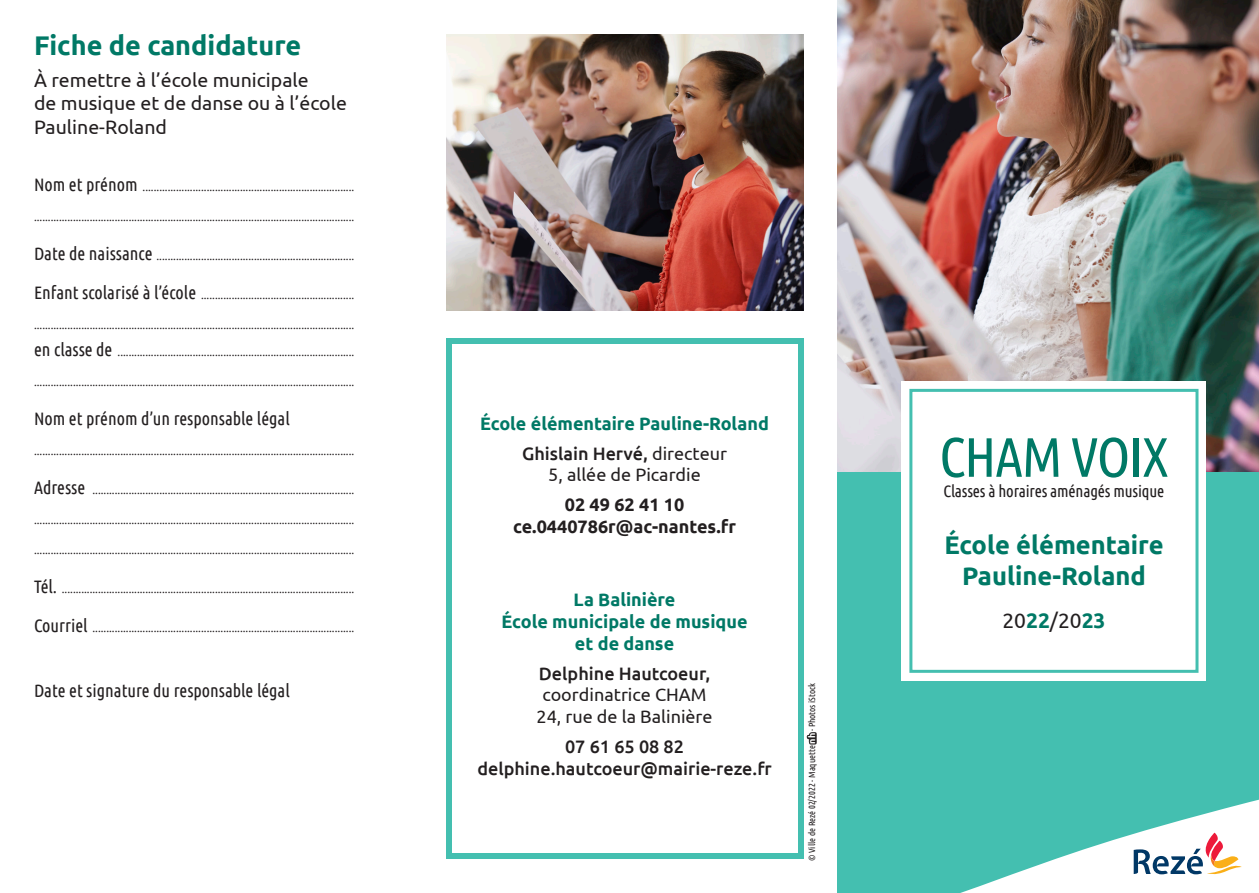
<style>
.page{position:relative;width:1259px;height:893px;background:#fff}
.page>*{position:absolute;margin:0;border:0;box-sizing:border-box;transform-origin:0 0}
.t1{font:55.5px "Ubuntu Condensed";letter-spacing:-.02em;color:#007966}
.t2{font:700 27px "Ubuntu";color:#007966}
.t3{font:700 25.5px "Ubuntu";color:#007966}
.t4{font:21px "Ubuntu";color:#231f20}
.t5{font:19.5px/23.4px "Ubuntu";color:#231f20}
.t6{font:500 18px "Ubuntu";color:#231f20}
.t7{font:700 18px/21.6px "Ubuntu";color:#007966;text-align:center}
.t8{font:18px "Ubuntu Condensed";color:#231f20}
.t9{font:18px "Ubuntu";color:#231f20}
.t10{font:700 18px "Ubuntu";color:#231f20}
.t11{font:16.5px "Ubuntu Condensed";letter-spacing:-.01em;color:#231f20}
.t12{font:12px "Ubuntu Condensed";color:#231f20}
.t13{font:9px "Ubuntu Condensed";color:#231f20}
.s1{font-size:18px}
.s2{font-weight:400}
.s3{font-family:"Ubuntu";font-weight:700}
.s4{font-weight:700;color:#007966}
</style>
<div class="page">
<div style="left:447px;top:338px;width:357px;height:521px;background:#44bfb0"></div>
<div style="left:452px;top:344px;width:346px;height:509px;background:#fff"></div>
<img style="left:447px;top:34px;width:357px;height:276px">
<img style="left:838px;top:0;width:421px;height:472px">
<div style="left:838px;top:472px;width:421px;height:421px;background:#44bfb0"></div>
<div style="left:901px;top:381px;width:305px;height:299px;background:#fff"></div>
<div style="left:909px;top:389px;width:289px;height:284px;background:#fff;border:3px solid #44bfb0"></div>
<svg style="left:960px;top:799px;width:299px;height:94px"></svg>
<p class="t2" style="left:34px;top:29px;width:269px">Fiche de candidature</p>
<p class="t5" style="left:34px;top:68px;width:314px">À remettre à l’école municipale<br>de musique et de danse ou à l’école<br>Pauline-Roland</p>
<p class="t12" style="left:34px;top:180px;width:322px"><span class="s1">Nom et prénom</span> ............................................................................</p>
<p class="t12" style="left:34px;top:210px;width:322px">...................................................................................................................</p>
<p class="t12" style="left:34px;top:249px;width:322px"><span class="s1">Date de naissance</span> .......................................................................</p>
<p class="t12" style="left:34px;top:288px;width:322px"><span class="s1">Enfant scolarisé à l’école</span> .......................................................</p>
<p class="t12" style="left:34px;top:318px;width:322px">...................................................................................................................</p>
<p class="t12" style="left:34px;top:345px;width:322px"><span class="s1">en classe de</span> .....................................................................................</p>
<p class="t12" style="left:34px;top:375px;width:322px">...................................................................................................................</p>
<p class="t8" style="left:34px;top:408px;width:257px">Nom et prénom d’un responsable légal</p>
<p class="t12" style="left:34px;top:444px;width:322px">...................................................................................................................</p>
<p class="t12" style="left:34px;top:483px;width:322px"><span class="s1">Adresse</span> ..............................................................................................</p>
<p class="t12" style="left:34px;top:513px;width:322px">...................................................................................................................</p>
<p class="t12" style="left:34px;top:543px;width:322px">...................................................................................................................</p>
<p class="t12" style="left:34px;top:582px;width:322px"><span class="s1">Tél.</span> .........................................................................................................</p>
<p class="t12" style="left:34px;top:621px;width:322px"><span class="s1">Courriel</span> ..............................................................................................</p>
<p class="t7" style="left:480px;top:412px;width:290px">École élémentaire Pauline-Roland</p>
<p class="t6" style="left:522px;top:442px;width:206px">Ghislain Hervé, <span class="s2">directeur</span></p>
<p class="t9" style="left:548px;top:464px;width:154px">5, allée de Picardie</p>
<p class="t10" style="left:565px;top:494px;width:121px">02 49 62 41 10</p>
<p class="t10" style="left:513px;top:516px;width:224px">ce.0440786r@ac-nantes.fr</p>
<p class="t7" style="left:501px;top:589px;width:247px">La Balinière<br>École municipale de musique et de danse</p>
<p class="t6" style="left:539px;top:662px;width:173px">Delphine Hautcoeur,</p>
<p class="t9" style="left:542px;top:684px;width:165px">coordinatrice CHAM</p>
<p class="t9" style="left:536px;top:705px;width:178px">24, rue de la Balinière</p>
<p class="t6" style="left:565px;top:735px;width:121px">07 61 65 08 82</p>
<p class="t6" style="left:477px;top:757px;width:296px">delphine.hautcoeur@mairie-reze.fr</p>
<p class="t8" style="left:34px;top:680px;width:257px">Date et signature du responsable légal</p>
<p class="t13" style="left:806px;top:861px;width:180px;rotate:-90deg">© Ville de Rezé 02/2022 - Maquette <span class="s3">nh</span> - Photos iStock</p>
<p class="t1" style="left:939px;top:423px;width:231px">CHAM VOIX</p>
<p class="t11" style="left:943px;top:480px;width:222px">Classes à horaires aménagés musique</p>
<p class="t3" style="left:944px;top:530px;width:221px">École élémentaire</p>
<p class="t3" style="left:962px;top:560px;width:185px">Pauline-Roland</p>
<p class="t4" style="left:1002px;top:608px;width:105px">20<span class="s4">22</span>/20<span class="s4">23</span></p>
</div>
